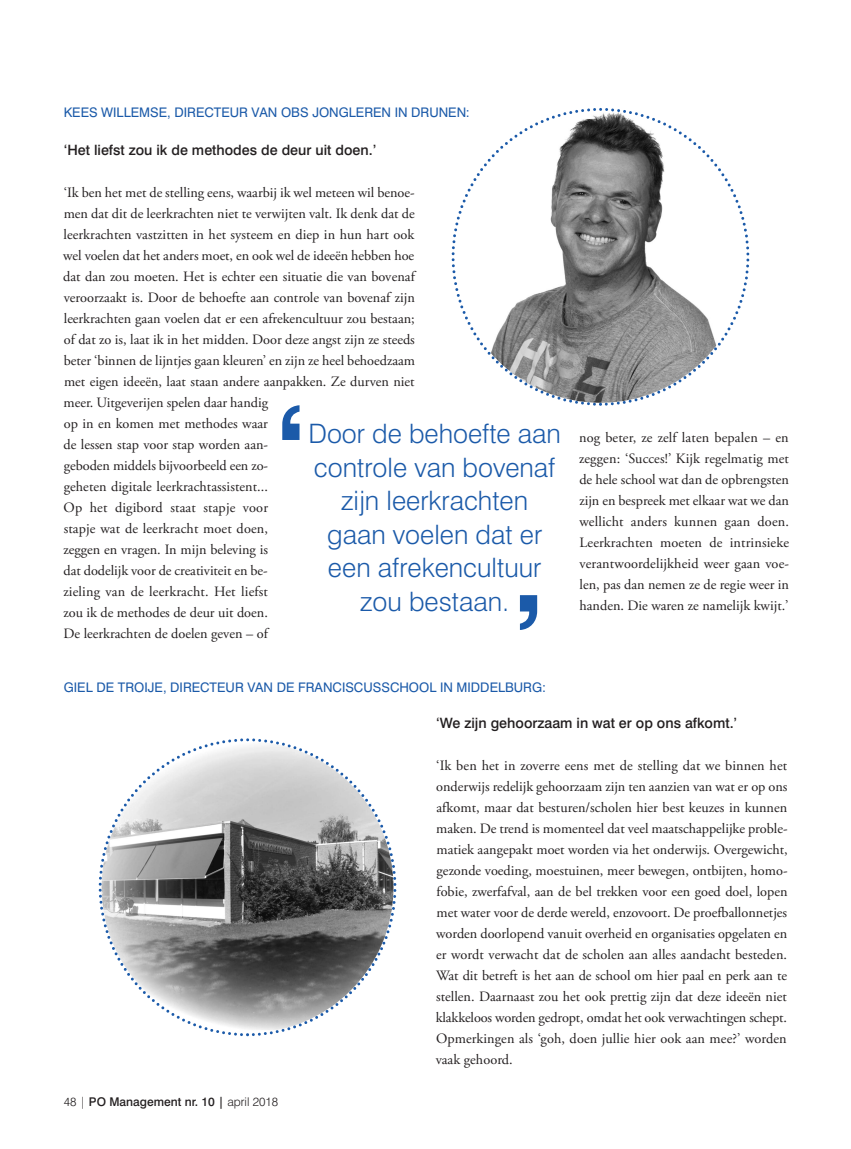
<style>
.page{position:relative;width:851px;height:1149px;background:#fff}
.page>*{position:absolute;margin:0;border:0;box-sizing:border-box;transform-origin:0 0}
.t1{font:700 126.6px "Swiss 721 BT";color:#1b5aa9}
.t2{font:300 26.7px/33.5px "Swiss 721 BT";color:#1b5aa9;text-align:center}
.t3{font:14.25px/21px "Adobe Garamond Pro";color:#231f20;text-align:justify}
.t4{font:500 14.25px "Swiss 721 BT";color:#231f20}
.t5{font:13.2px "Swiss 721 BT";color:#1b5aa9}
.t6{font:500 12px "Swiss 721 BT";color:#231f20}
.s1{font-weight:300}
</style>
<div class="page">
<svg style="left:451px;top:108px;width:299px;height:298px"></svg>
<svg style="left:98px;top:738px;width:299px;height:299px"></svg>
<p class="t5" style="left:64px;top:108px;width:407px">KEES WILLEMSE, DIRECTEUR VAN OBS JONGLEREN IN DRUNEN:</p>
<p class="t4" style="left:64px;top:144px;width:314px">‘Het liefst zou ik de methodes de deur uit doen.’</p>
<p class="t3" style="left:63px;top:183px;width:353px;text-align:left">‘Ik ben het met de stelling eens, waarbij ik wel meteen wil benoe&shy;men dat dit de leerkrachten niet te verwijten valt. Ik denk dat de leerkrachten vastzitten in het systeem en diep in hun hart ook wel voelen dat het anders moet, en ook wel de ideeën hebben hoe dat dan zou moeten. Het is echter een situatie die van bovenaf veroorzaakt is. Door de behoefte aan controle van bovenaf zijn leerkrachten gaan voelen dat er een afrekencultuur zou bestaan; of dat zo is, laat ik in het midden. Door deze angst zijn ze steeds beter ‘binnen de lijntjes gaan kleuren’ en zijn ze heel behoedzaam met eigen ideeën, laat staan andere aanpakken. Ze durven niet meer. Uitgeverijen spelen daar handig<br>op in en komen met methodes waar<br>de lessen stap voor stap worden aan-<br>geboden middels bijvoorbeeld een zo-<br>geheten digitale leerkrachtassistent...<br>Op het digibord staat stapje voor<br>stapje wat de leerkracht moet doen,<br>zeggen en vragen. In mijn beleving is<br>dat dodelijk voor de creativiteit en be-<br>zieling van de leerkracht. Het liefst<br>zou ik de methodes de deur uit doen.<br>De leerkrachten de doelen geven – of</p>
<h1 class="t1" style="left:274px;top:407px;width:34px">‘</h1>
<h2 class="t2" style="left:308px;top:419px;width:254px">Door de behoefte aan controle van bovenaf zijn leerkrachten<br>gaan voelen dat er een afrekencultuur zou bestaan.</h2>
<h1 class="t1" style="left:512px;top:595px;width:34px">’</h1>
<p class="t5" style="left:64px;top:681px;width:483px">GIEL DE TROIJE, DIRECTEUR VAN DE FRANCISCUSSCHOOL IN MIDDELBURG:</p>
<p class="t3" style="left:579px;top:428px;width:211px">nog beter, ze zelf laten bepalen – en zeggen: ‘Succes!’ Kijk regelmatig met de hele school wat dan de opbrengsten zijn en bespreek met elkaar wat we dan wellicht anders kunnen gaan doen.<br>Leerkrachten moeten de intrinsieke verantwoordelijkheid weer gaan voe&shy;len, pas dan nemen ze de regie weer in handen. Die waren ze namelijk kwijt.’</p>
<p class="t6" style="left:64px;top:1096px;width:216px"><span class="s1">48 |</span> PO Management nr. 10 | <span class="s1">april 2018</span></p>
<p class="t4" style="left:436px;top:717px;width:302px">‘We zijn gehoorzaam in wat er op ons afkomt.’</p>
<p class="t3" style="left:435px;top:756px;width:353px">‘Ik ben het in zoverre eens met de stelling dat we binnen het onderwijs redelijk gehoorzaam zijn ten aanzien van wat er op ons afkomt, maar dat besturen/scholen hier best keuzes in kunnen maken. De trend is momenteel dat veel maatschappelijke proble&shy;matiek aangepakt moet worden via het onderwijs. Overgewicht, gezonde voeding, moestuinen, meer bewegen, ontbijten, homo&shy;fobie, zwerfafval, aan de bel trekken voor een goed doel, lopen met water voor de derde wereld, enzovoort. De proefballonnetjes worden doorlopend vanuit overheid en organisaties opgelaten en er wordt verwacht dat de scholen aan alles aandacht besteden.<br>Wat dit betreft is het aan de school om hier paal en perk aan te stellen. Daarnaast zou het ook prettig zijn dat deze ideeën niet klakkeloos worden gedropt, omdat het ook verwachtingen schept.<br>Opmerkingen als ‘goh, doen jullie hier ook aan mee?’ worden vaak gehoord.</p>
</div>
